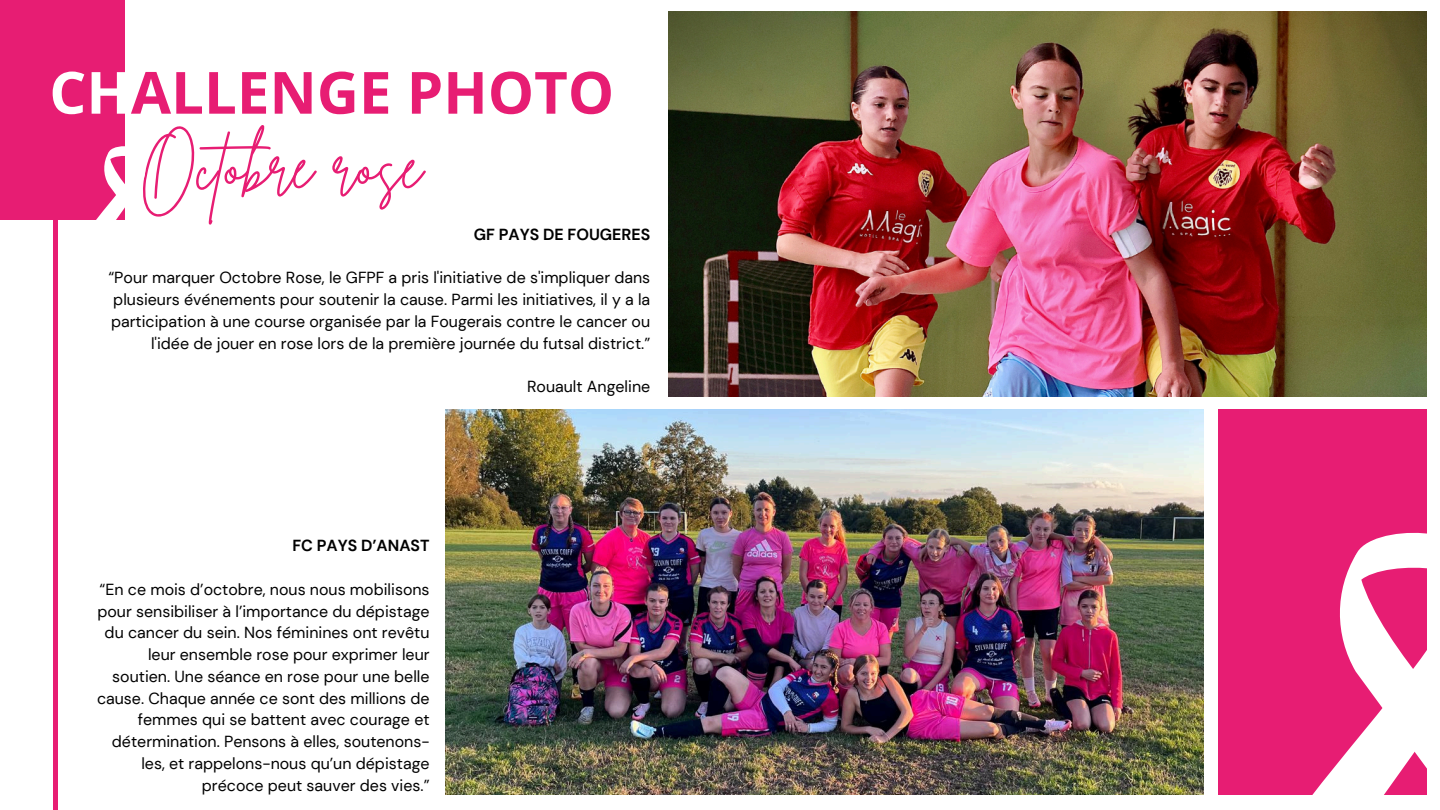
<style>
.page{position:relative;width:1440px;height:810px;background:#fff}
.page>*{position:absolute;margin:0;border:0;box-sizing:border-box;transform-origin:0 0}
.t1{font:63.4px "Brittany Signature";color:#e71d73}
.t2{font:700 58.2px "Open Sans";color:#e71d73}
.t3{font:16px/21.8px "DM Sans";color:#000;text-align:right}
.t4{font:700 16px "DM Sans";color:#000}
.s1{color:#fff}
</style>
<div class="page">
<img style="left:669px;top:11px;width:758px;height:386px">
<img style="left:445px;top:409px;width:759px;height:386px">
<div style="left:1218px;top:409px;width:209px;height:386px;background:#e71d73"></div>
<div style="left:0;top:0;width:125px;height:219px;background:#e71d73"></div>
<svg style="left:1312px;top:532px;width:115px;height:263px"></svg>
<hr style="left:54px;top:134px;width:4px;height:676px;background:#e71d73">
<svg style="left:96px;top:146px;width:29px;height:74px"></svg>
<p class="t2" style="left:49px;top:52px;width:566px"><span class="s1">CH</span>ALLENGE PHOTO</p>
<h1 class="t1" style="left:140px;top:125px;width:284px">Octobre rose</h1>
<h2 class="t4" style="left:474px;top:224px;width:178px">GF PAYS DE FOUGERES</h2>
<p class="t3" style="left:108px;top:267px;width:543px">“Pour marquer Octobre Rose, le GFPF a pris l'initiative de s'impliquer dans plusieurs événements pour soutenir la cause. Parmi les initiatives, il y a la participation à une course organisée par la Fougerais contre le cancer ou l'idée de jouer en rose lors de la première journée du futsal district.”</p>
<h3 class="t3" style="left:527px;top:376px;width:125px">Rouault Angeline</h3>
<p class="t4" style="left:292px;top:536px;width:139px">FC PAYS D’ANAST</p>
<p class="t3" style="left:97px;top:579px;width:334px">“En ce mois d’octobre, nous nous mobilisons pour sensibiliser à l’importance du dépistage du cancer du sein. Nos féminines ont revêtu leur ensemble rose pour exprimer leur soutien. Une séance en rose pour une belle cause. Chaque année ce sont des millions de femmes qui se battent avec courage et détermination. Pensons à elles, soutenons&shy;les, et rappelons-nous qu’un dépistage précoce peut sauver des vies.”</p>
</div>
